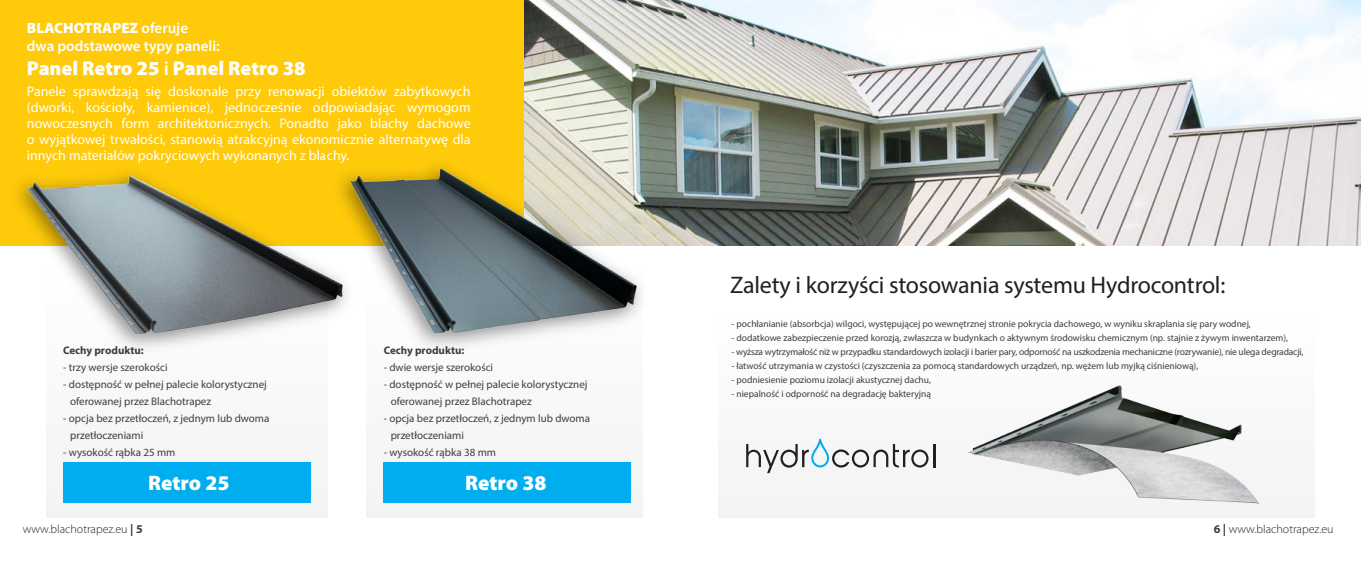
<style>
.page{position:relative;width:1361px;height:567px;background:#fff}
.page>*{position:absolute;margin:0;border:0;box-sizing:border-box;transform-origin:0 0}
.t1{font:24px "Myriad Pro";letter-spacing:-.01em;color:#231f20}
.t2{font:900 21px "Myriad Pro";color:#fff}
.t3{font:900 20px "Myriad Pro";color:#fff}
.t4{font:600 15px/18px "Myriad Pro";color:#fff}
.t5{font:14px/16px "Myriad Pro";color:#fff;text-align:justify}
.t6{font:300 12px "Myriad Pro";color:#231f20}
.t7{font:11px/17px "Myriad Pro";color:#3e3e3f}
.t8{font:700 11px "Myriad Pro";color:#3e3e3f}
.t9{font:9.5px "Myriad Pro";color:#3e3e3f}
.t10{font:9.5px "Myriad Pro";letter-spacing:-.02em;color:#3e3e3f}
.s1{font-weight:900}
.s2{font-weight:600}
.s3{font-weight:700;color:#3e3e3f}
</style>
<div class="page">
<div style="left:718px;top:307px;width:596px;height:210px;background:#fbfbfb"></div>
<div style="left:46px;top:261px;width:281px;height:256px;background:#f7f7f8"></div>
<div style="left:366px;top:261px;width:276px;height:256px;background:#f7f7f8"></div>
<div style="left:0;top:0;width:1361px;height:245px;background:#feca0a"></div>
<img style="left:524px;top:0;width:837px;height:245px">
<div style="left:384px;top:463px;width:247px;height:40px;background:#00aeef"></div>
<div style="left:63px;top:463px;width:247px;height:40px;background:#00aeef"></div>
<img style="left:967px;top:385px;width:293px;height:119px">
<hr style="left:933px;top:444px;width:2px;height:23px;background:#231f20">
<svg style="left:746px;top:439px;width:182px;height:34px"></svg>
<img style="left:16px;top:173px;width:304px;height:173px">
<img style="left:524px;top:148px;width:131px;height:13px">
<img style="left:320px;top:161px;width:336px;height:184px">
<h3 class="t4" style="left:27px;top:19px;width:194px"><span class="s1">BLACHOTRAPEZ</span> oferuje<br>dwa podstawowe typy paneli:</h3>
<h3 class="t3" style="left:27px;top:55px;width:280px">Panel Retro 25 <span class="s2">i</span> Panel Retro 38</h3>
<p class="t5" style="left:27px;top:83px;width:445px">Panele sprawdzają się doskonale przy renowacji obiektów zabytkowych (dworki, kościoły, kamienice), jednocześnie odpowiadając wymogom nowoczesnych form architektonicznych. Ponadto jako blachy dachowe o wyjątkowej trwałości, stanowią atrakcyjną ekonomicznie alternatywę dla innych materiałów pokryciowych wykonanych z blachy.</p>
<p class="t8" style="left:63px;top:343px;width:82px">Cechy produktu:</p>
<p class="t7" style="left:63px;top:359px;width:106px">- trzy wersje szerokości</p>
<p class="t7" style="left:70px;top:376px;width:198px;text-indent:-7px">- dostępność w pełnej palecie kolorystycznej oferowanej przez Blachotrapez</p>
<p class="t7" style="left:70px;top:410px;width:201px;text-indent:-7px">- opcja bez przetłoczeń, z jednym lub dwoma przetłoczeniami</p>
<p class="t7" style="left:63px;top:444px;width:114px">- wysokość rąbka 25 mm</p>
<p class="t8" style="left:384px;top:343px;width:82px">Cechy produktu:</p>
<p class="t7" style="left:384px;top:359px;width:111px">- dwie wersje szerokości</p>
<p class="t7" style="left:391px;top:376px;width:198px;text-indent:-7px">- dostępność w pełnej palecie kolorystycznej oferowanej przez Blachotrapez</p>
<p class="t7" style="left:391px;top:410px;width:201px;text-indent:-7px">- opcja bez przetłoczeń, z jednym lub dwoma przetłoczeniami</p>
<p class="t7" style="left:384px;top:444px;width:114px">- wysokość rąbka 38 mm</p>
<h2 class="t2" style="left:148px;top:469px;width:83px">Retro 25</h2>
<h2 class="t2" style="left:465px;top:469px;width:83px">Retro 38</h2>
<h1 class="t1" style="left:730px;top:270px;width:497px">Zalety i korzyści stosowania systemu Hydrocontrol:</h1>
<p class="t9" style="left:731px;top:318px;width:521px">- pochłanianie (absorbcja) wilgoci, występującej po wewnętrznej stronie pokrycia dachowego, w wyniku skraplania się pary wodnej,</p>
<p class="t9" style="left:731px;top:332px;width:558px">- dodatkowe zabezpieczenie przed korozją, zwłaszcza w budynkach o aktywnym środowisku chemicznym (np. stajnie z żywym inwentarzem),</p>
<p class="t10" style="left:731px;top:346px;width:573px">- wyższa wytrzymałość niż w przypadku standardowych izolacji i barier pary, odporność na uszkodzenia mechaniczne (rozrywanie), nie ulega degradacji,</p>
<p class="t9" style="left:731px;top:360px;width:468px">- łatwość utrzymania w czystości (czyszczenia za pomocą standardowych urządzeń, np. wężem lub myjką ciśnieniową),</p>
<p class="t9" style="left:731px;top:374px;width:201px">- podniesienie poziomu izolacji akustycznej dachu,</p>
<p class="t9" style="left:731px;top:388px;width:201px">- niepalność i odporność na degradację bakteryjną</p>
<p class="t6" style="left:23px;top:522px;width:122px">www.blachotrapez.eu <span class="s3">| 5</span></p>
<p class="t6" style="left:1213px;top:522px;width:121px"><span class="s3">6 |</span> www.blachotrapez.eu</p>
</div>
